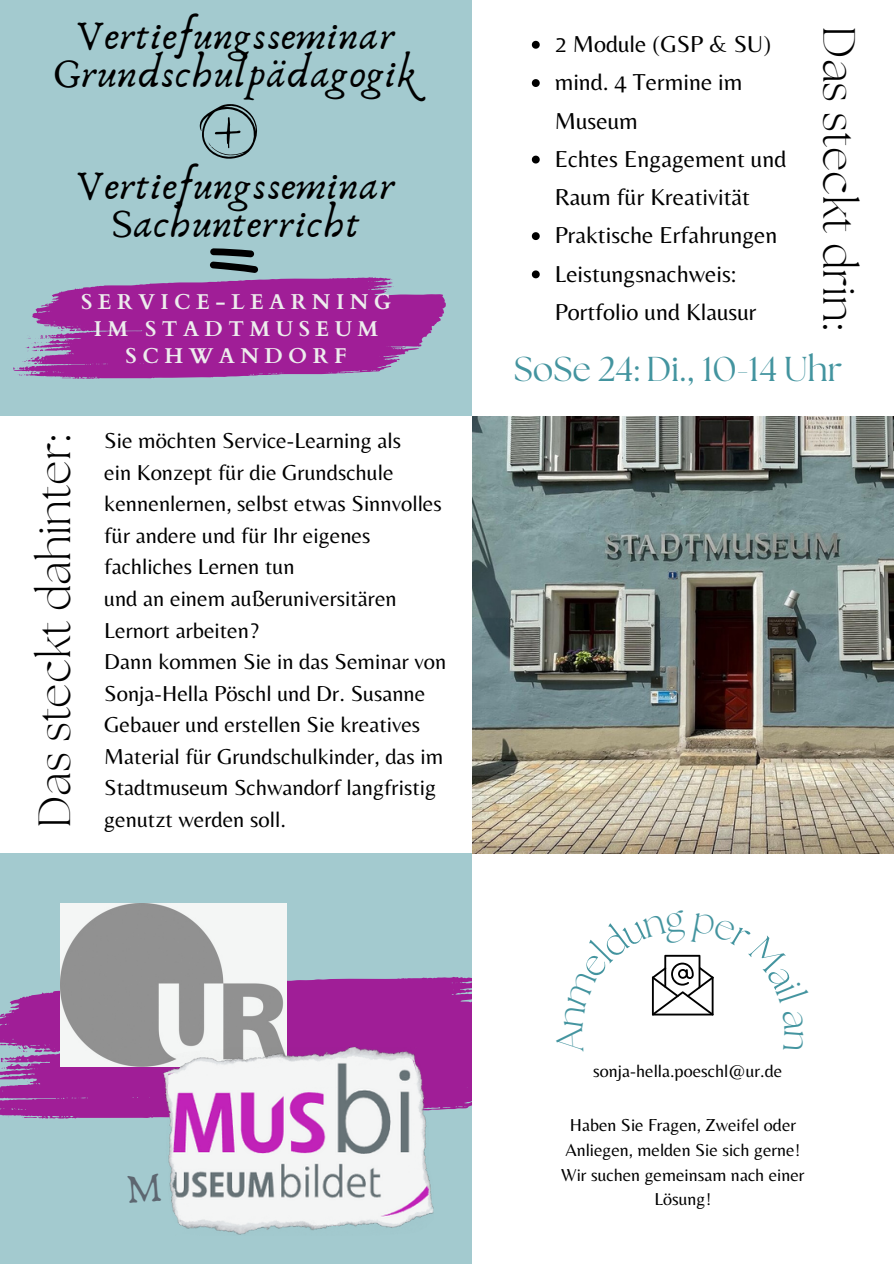
<style>
.page{position:relative;width:894px;height:1264px;background:#fff}
.page>*{position:absolute;margin:0;border:0;box-sizing:border-box;transform-origin:0 0}
.t1{font:300 45px "The Seasons";color:#000}
.t2{font:41.85px/37.5px "Anaktoria";letter-spacing:.025em;color:#000;text-align:center}
.t3{font:34.5px "The Seasons";color:#43949f}
.t4{font:24px/38.2px "Belleza";color:#000}
.t5{font:22.5px/31.5px "Belleza";color:#000}
.t6{font:700 21.45px/27px "Cardo";letter-spacing:.255em;color:#ededed;text-align:center}
.t7{font:18px/24.8px "Belleza";color:#000;text-align:center}
</style>
<div class="page">
<div style="left:0;top:0;width:893px;height:1263px;background:#a3cacf"></div>
<div style="left:0;top:416px;width:472px;height:437px;background:#fff"></div>
<div style="left:472px;top:0;width:421px;height:416px;background:#fff"></div>
<svg style="left:0;top:976px;width:472px;height:143px;background:#a0349e"></svg>
<div style="left:472px;top:853px;width:421px;height:410px;background:#fff"></div>
<img style="left:61px;top:903px;width:226px;height:163px">
<img style="left:473px;top:416px;width:420px;height:437px">
<svg style="left:199px;top:104px;width:59px;height:55px"></svg>
<svg style="left:13px;top:248px;width:433px;height:131px"></svg>
<img style="left:162px;top:1047px;width:271px;height:188px">
<svg style="left:531px;top:41px;width:8px;height:8px"></svg>
<svg style="left:531px;top:79px;width:8px;height:8px"></svg>
<svg style="left:531px;top:156px;width:8px;height:7px"></svg>
<svg style="left:531px;top:232px;width:8px;height:8px"></svg>
<svg style="left:531px;top:270px;width:8px;height:8px"></svg>
<svg style="left:651px;top:954px;width:63px;height:62px"></svg>
<p class="t2" style="left:53px;top:18px;width:367px">Vertiefungsseminar<br>Grundschulpädagogik</p>
<p class="t2" style="left:76px;top:168px;width:321px">Vertiefungsseminar<br>Sachunterricht</p>
<p class="t6" style="left:81px;top:289px;width:311px">SERVICE-LEARNING<br>IM STADTMUSEUM<br>SCHWANDORF</p>
<p class="t1" style="left:34px;top:828px;width:394px;rotate:-90deg">Das steckt dahinter:</p>
<h1 class="t5" style="left:104px;top:425px;width:343px">Sie möchten Service-Learning als<br>ein Konzept für die Grundschule kennenlernen, selbst etwas Sinnvolles für andere und für Ihr eigenes fachliches Lernen tun<br>und an einem außeruniversitären<br>Lernort arbeiten?<br>Dann kommen Sie in das Seminar von<br>Sonja-Hella Pöschl und Dr. Susanne<br>Gebauer und erstellen Sie kreatives<br>Material für Grundschulkinder, das im<br>Stadtmuseum Schwandorf langfristig genutzt werden soll.</h1>
<p class="t4" style="left:554px;top:24px;width:218px">2 Module (GSP &amp; SU)</p>
<h2 class="t4" style="left:554px;top:63px;width:189px">mind. 4 Termine im<br>Museum</h2>
<h1 class="t4" style="left:554px;top:139px;width:233px">Echtes Engagement und<br>Raum für Kreativität</h1>
<h1 class="t4" style="left:554px;top:216px;width:224px">Praktische Erfahrungen</h1>
<p class="t4" style="left:554px;top:254px;width:203px">Leistungsnachweis:<br>Portfolio und Klausur</p>
<p class="t1" style="left:859px;top:26px;width:305px;rotate:90deg">Das steckt drin:</p>
<h3 class="t3" style="left:513px;top:353px;width:330px">SoSe 24: Di., 10-14 Uhr</h3>
<p class="t7" style="left:593px;top:1058px;width:190px">sonja-hella.poeschl@ur.de</p>
<p class="t7" style="left:561px;top:1112px;width:245px">Haben Sie Fragen, Zweifel oder<br>Anliegen, melden Sie sich gerne!<br>Wir suchen gemeinsam nach einer<br>Lösung!</p>
</div>
